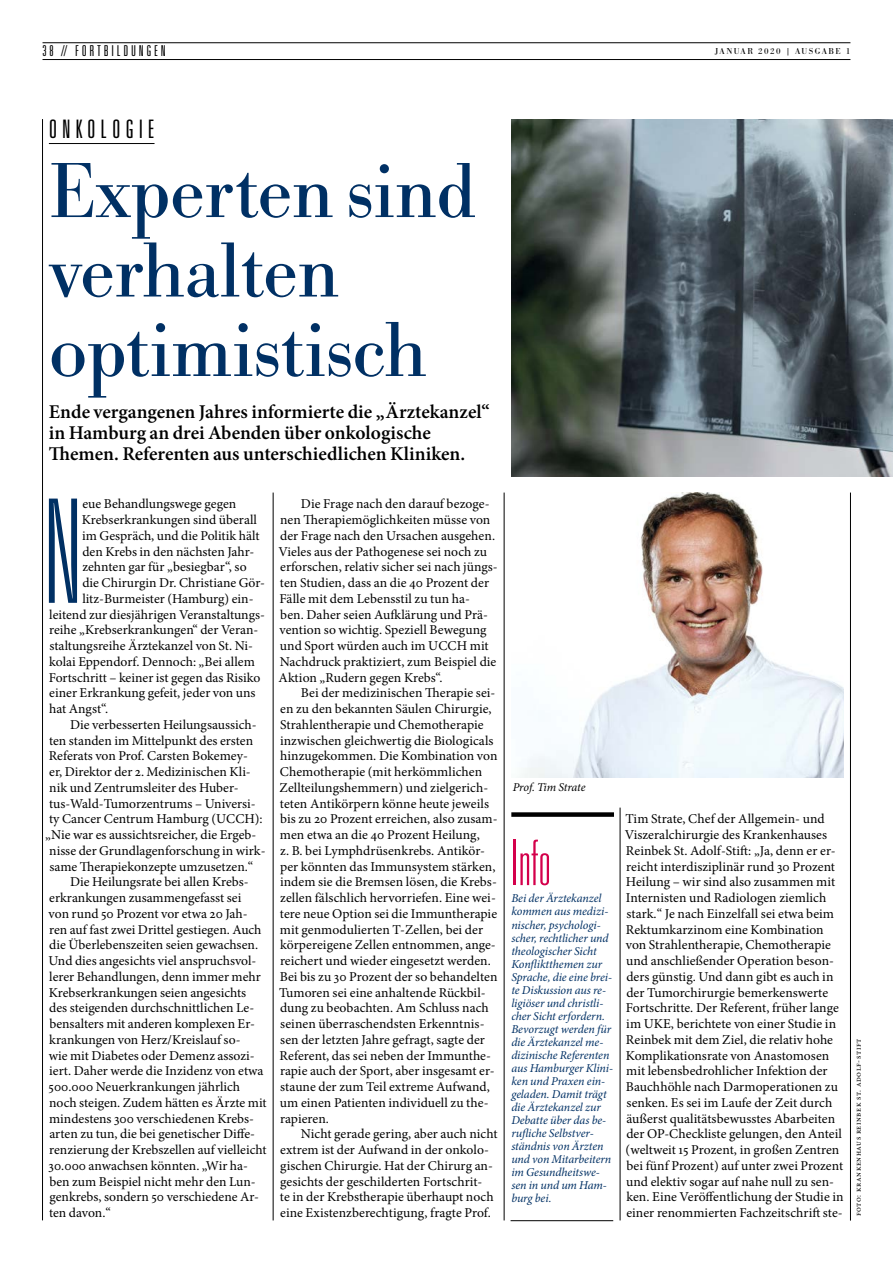
<style>
.page{position:relative;width:893px;height:1263px;background:#fff}
.page>*{position:absolute;margin:0;border:0;box-sizing:border-box;transform-origin:0 0}
.t1{font:100 ultra-condensed 144.45px "Univers LT Std";color:#003064}
.t2{font:81px/79.5px "Bodoni URW";letter-spacing:-.005em;color:#003064}
.t3{font:100 ultra-condensed 63px "Univers LT Std";color:#d4004b}
.t4{font:300 ultra-condensed 25.5px "Univers LT Std";letter-spacing:.19em;color:#000}
.t5{font:600 19.5px/21px "Minion Pro";letter-spacing:-.005em;color:#000}
.t6{font:300 ultra-condensed 15px "Univers LT Std";letter-spacing:.18em;color:#000}
.t7{font:13.5px/15.8px "Minion Pro";color:#000}
.t8{font:italic 12px/13px "Minion Pro";letter-spacing:-.005em;color:#003064}
.t9{font:italic 12px "Minion Pro";letter-spacing:-.01em;color:#000}
.t10{font:9px "Bodoni URW";letter-spacing:.16em;color:#000}
.t11{font:8.25px "Minion Pro";letter-spacing:.07em;color:#000}
</style>
<div class="page">
<hr style="left:43px;top:42px;width:807px;height:1px;background:#000">
<hr style="left:43px;top:59px;width:807px;height:1px;background:#000">
<hr style="left:42px;top:119px;width:1px;height:1101px;background:#000">
<hr style="left:850px;top:493px;width:1px;height:727px;background:#000">
<hr style="left:620px;top:808px;width:1px;height:412px;background:#000">
<hr style="left:273px;top:493px;width:1px;height:727px;background:#000">
<hr style="left:49px;top:143px;width:106px;height:1px;background:#000">
<div style="left:511px;top:812px;width:103px;height:5px;background:#000"></div>
<img style="left:522px;top:493px;width:321px;height:284px">
<img style="left:511px;top:119px;width:382px;height:358px">
<hr style="left:504px;top:493px;width:1px;height:727px;background:#000">
<hr style="left:511px;top:1220px;width:102px;height:1px;background:#000">
<p class="t6" style="left:43px;top:43px;width:125px">38 // FORTBILDUNGEN</p>
<p class="t10" style="left:715px;top:46px;width:137px">JANUAR 2020 | AUSGABE 1</p>
<h3 class="t4" style="left:49px;top:115px;width:107px">ONKOLOGIE</h3>
<h2 class="t2" style="left:49px;top:151px;width:429px">Experten sind verhalten optimistisch</h2>
<h3 class="t5" style="left:49px;top:401px;width:442px">Ende vergangenen Jahres informierte die „Ärztekanzel“ in Hamburg an drei Abenden über onkologische<br>Themen. Referenten aus unterschiedlichen Kliniken.</h3>
<h1 class="t1" style="left:44px;top:478px;width:39px">N</h1>
<p class="t7" style="left:82px;top:496px;width:155px">eue Behandlungswege gegen</p>
<p class="t7" style="left:82px;top:512px;width:177px">Krebserkrankungen sind überall</p>
<p class="t7" style="left:82px;top:528px;width:179px">im Gespräch, und die Politik hält</p>
<p class="t7" style="left:82px;top:543px;width:174px">den Krebs in den nächsten Jahr-</p>
<p class="t7" style="left:82px;top:559px;width:166px">zehnten gar für „besiegbar“, so</p>
<p class="t7" style="left:82px;top:575px;width:184px">die Chirurgin Dr. Christiane Gör-</p>
<p class="t7" style="left:82px;top:591px;width:173px">litz-Burmeister (Hamburg) ein-</p>
<p class="t7" style="left:49px;top:606px;width:217px">leitend zur diesjährigen Veranstaltungs-</p>
<p class="t7" style="left:49px;top:622px;width:211px">reihe „Krebserkrankungen“ der Veran-</p>
<p class="t7" style="left:49px;top:638px;width:205px">staltungsreihe Ärztekanzel von St. Ni-</p>
<p class="t7" style="left:49px;top:654px;width:207px">kolai Eppendorf. Dennoch: „Bei allem</p>
<p class="t7" style="left:49px;top:669px;width:213px">Fortschritt – keiner ist gegen das Risiko</p>
<p class="t7" style="left:49px;top:685px;width:208px">einer Erkrankung gefeit, jeder von uns</p>
<p class="t7" style="left:49px;top:701px;width:61px">hat Angst“.</p>
<p class="t7" style="left:70px;top:717px;width:188px">Die verbesserten Heilungsaussich-</p>
<p class="t7" style="left:49px;top:732px;width:206px">ten standen im Mittelpunkt des ersten</p>
<p class="t7" style="left:49px;top:748px;width:201px">Referats von Prof. Carsten Bokemey-</p>
<p class="t7" style="left:49px;top:764px;width:203px">er, Direktor der 2. Medizinischen Kli-</p>
<p class="t7" style="left:49px;top:780px;width:191px">nik und Zentrumsleiter des Huber-</p>
<p class="t7" style="left:49px;top:795px;width:208px">tus-Wald-Tumorzentrums – Universi-</p>
<p class="t7" style="left:49px;top:811px;width:215px">ty Cancer Centrum Hamburg (UCCH):</p>
<p class="t7" style="left:45px;top:827px;width:213px">„Nie war es aussichtsreicher, die Ergeb-</p>
<p class="t7" style="left:49px;top:843px;width:218px">nisse der Grundlagenforschung in wirk-</p>
<p class="t7" style="left:49px;top:858px;width:205px">same Therapiekonzepte umzusetzen.“</p>
<p class="t7" style="left:70px;top:874px;width:180px">Die Heilungsrate bei allen Krebs-</p>
<p class="t7" style="left:49px;top:890px;width:194px">erkrankungen zusammengefasst sei</p>
<p class="t7" style="left:49px;top:906px;width:201px">von rund 50 Prozent vor etwa 20 Jah-</p>
<p class="t7" style="left:49px;top:921px;width:214px">ren auf fast zwei Drittel gestiegen. Auch</p>
<p class="t7" style="left:49px;top:937px;width:210px">die Überlebenszeiten seien gewachsen.</p>
<p class="t7" style="left:49px;top:953px;width:209px">Und dies angesichts viel anspruchsvol-</p>
<p class="t7" style="left:49px;top:969px;width:213px">lerer Behandlungen, denn immer mehr</p>
<p class="t7" style="left:49px;top:984px;width:199px">Krebserkrankungen seien angesichts</p>
<p class="t7" style="left:49px;top:1000px;width:206px">des steigenden durchschnittlichen Le-</p>
<p class="t7" style="left:49px;top:1016px;width:207px">bensalters mit anderen komplexen Er-</p>
<p class="t7" style="left:49px;top:1032px;width:193px">krankungen von Herz/Kreislauf so-</p>
<p class="t7" style="left:49px;top:1047px;width:208px">wie mit Diabetes oder Demenz assozi-</p>
<p class="t7" style="left:49px;top:1063px;width:216px">iert. Daher werde die Inzidenz von etwa</p>
<p class="t7" style="left:49px;top:1079px;width:193px">500.000 Neuerkrankungen jährlich</p>
<p class="t7" style="left:49px;top:1095px;width:219px">noch steigen. Zudem hätten es Ärzte mit</p>
<p class="t7" style="left:49px;top:1110px;width:206px">mindestens 300 verschiedenen Krebs-</p>
<p class="t7" style="left:49px;top:1126px;width:207px">arten zu tun, die bei genetischer Diffe-</p>
<p class="t7" style="left:49px;top:1142px;width:219px">renzierung der Krebszellen auf vielleicht</p>
<p class="t7" style="left:49px;top:1158px;width:201px">30.000 anwachsen könnten. „Wir ha-</p>
<p class="t7" style="left:49px;top:1173px;width:208px">ben zum Beispiel nicht mehr den Lun-</p>
<p class="t7" style="left:49px;top:1189px;width:211px">genkrebs, sondern 50 verschiedene Ar-</p>
<p class="t7" style="left:49px;top:1205px;width:63px">ten davon.“</p>
<p class="t7" style="left:278px;top:496px;width:221px;text-indent:22px">Die Frage nach den darauf bezoge&shy;nen Therapiemöglichkeiten müsse von der Frage nach den Ursachen ausgehen.<br>Vieles aus der Pathogenese sei noch zu erforschen, relativ sicher sei nach jüngs&shy;ten Studien, dass an die 40 Prozent der Fälle mit dem Lebensstil zu tun ha-<br>ben. Daher seien Aufklärung und Prä&shy;vention so wichtig. Speziell Bewegung und Sport würden auch im UCCH mit Nachdruck praktiziert, zum Beispiel die Aktion „Rudern gegen Krebs“.</p>
<p class="t7" style="left:279px;top:685px;width:220px;text-indent:22px">Bei der medizinischen Therapie sei&shy;en zu den bekannten Säulen Chirurgie, Strahlentherapie und Chemotherapie inzwischen gleichwertig die Biologicals hinzugekommen. Die Kombination von Chemotherapie (mit herkömmlichen Zellteilungshemmern) und zielgerich&shy;teten Antikörpern könne heute jeweils bis zu 20 Prozent erreichen, also zusam&shy;men etwa an die 40 Prozent Heilung,<br>z. B. bei Lymphdrüsenkrebs. Antikör&shy;per könnten das Immunsystem stärken, indem sie die Bremsen lösen, die Krebs&shy;zellen fälschlich hervorriefen. Eine wei&shy;tere neue Option sei die Immuntherapie mit genmodulierten T-Zellen, bei der körpereigene Zellen entnommen, ange&shy;reichert und wieder eingesetzt werden.<br>Bei bis zu 30 Prozent der so behandelten Tumoren sei eine anhaltende Rückbil&shy;dung zu beobachten. Am Schluss nach seinen überraschendsten Erkenntnis&shy;sen der letzten Jahre gefragt, sagte der Referent, das sei neben der Immunthe&shy;rapie auch der Sport, aber insgesamt er&shy;staune der zum Teil extreme Aufwand, um einen Patienten individuell zu the&shy;rapieren.</p>
<p class="t7" style="left:280px;top:1126px;width:219px;text-indent:21px">Nicht gerade gering, aber auch nicht extrem ist der Aufwand in der onkolo&shy;gischen Chirurgie. Hat der Chirurg an&shy;gesichts der geschilderten Fortschrit-<br>te in der Krebstherapie überhaupt noch eine Existenzberechtigung, fragte Prof.</p>
<p class="t9" style="left:513px;top:779px;width:74px">Prof. Tim Strate</p>
<h3 class="t3" style="left:511px;top:831px;width:41px">Info</h3>
<p class="t8" style="left:511px;top:892px;width:103px">Bei der Ärztekanzel kommen aus medizi&shy;nischer, psychologi&shy;scher, rechtlicher und theologischer Sicht<br>Konfliktthemen zur<br>Sprache, die eine brei&shy;te Diskussion aus re&shy;ligiöser und christli&shy;cher Sicht erfordern.<br>Bevorzugt werden für die Ärztekanzel me&shy;dizinische Referenten aus Hamburger Klini&shy;ken und Praxen ein&shy;geladen. Damit trägt die Ärztekanzel zur<br>Debatte über das be&shy;rufliche Selbstver&shy;ständnis von Ärzten und von Mitarbeitern im Gesundheitswe&shy;sen in und um Ham&shy;burg bei.</p>
<p class="t7" style="left:625px;top:811px;width:220px">Tim Strate, Chef der Allgemein- und Viszeralchirurgie des Krankenhauses Reinbek St. Adolf-Stift: „Ja, denn er er&shy;reicht interdisziplinär rund 30 Prozent Heilung – wir sind also zusammen mit Internisten und Radiologen ziemlich stark.“ Je nach Einzelfall sei etwa beim Rektumkarzinom eine Kombination von Strahlentherapie, Chemotherapie und anschließender Operation beson&shy;ders günstig. Und dann gibt es auch in der Tumorchirurgie bemerkenswerte Fortschritte. Der Referent, früher lange im UKE, berichtete von einer Studie in Reinbek mit dem Ziel, die relativ hohe Komplikationsrate von Anastomosen mit lebensbedrohlicher Infektion der Bauchhöhle nach Darmoperationen zu senken. Es sei im Laufe der Zeit durch äußerst qualitätsbewusstes Abarbeiten der OP-Checkliste gelungen, den Anteil (weltweit 15 Prozent, in großen Zentren bei fünf Prozent) auf unter zwei Prozent und elektiv sogar auf nahe null zu sen&shy;ken. Eine Veröffentlichung der Studie in einer renommierten Fachzeitschrift ste-</p>
<p class="t11" style="left:852px;top:1216px;width:179px;rotate:-90deg">Foto: KRANKENHAUS REINBEK ST. ADOLF-STIFT</p>
</div>
